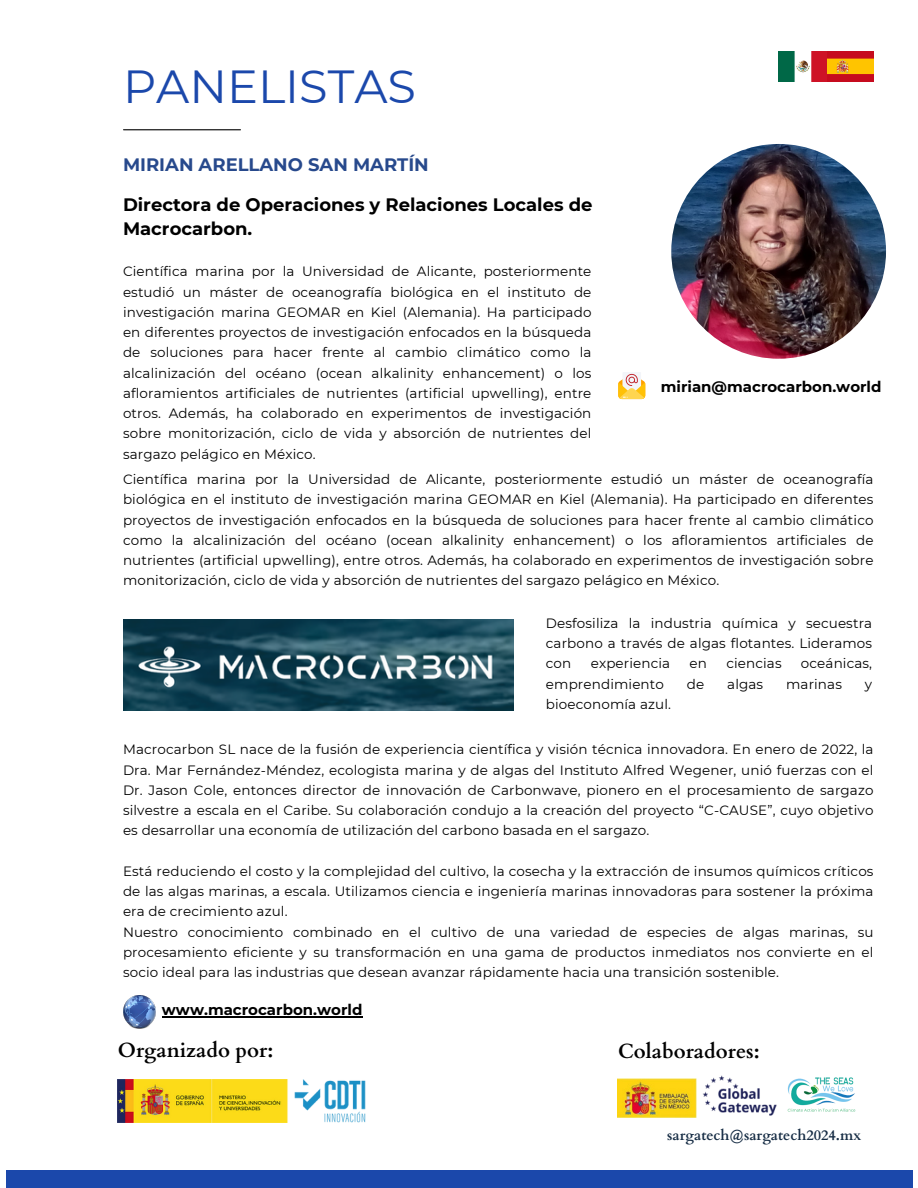
<style>
.page{position:relative;width:918px;height:1188px;background:#fff}
.page>*{position:absolute;margin:0;border:0;box-sizing:border-box;transform-origin:0 0}
.t1{font:46.35px "Montserrat";color:#1b48ab}
.t2{font:700 20.55px "Cardo";color:#000}
.t3{font:700 18px/24.8px "Montserrat";color:#000}
.t4{font:700 18px "Montserrat";color:#27498c}
.t5{font:700 15px "Montserrat";color:#000}
.t6{font:700 14.4px "Cardo";color:#172d45}
.t7{font:13.5px/20.2px "Montserrat";letter-spacing:.01em;color:#000;text-align:justify}
</style>
<div class="page">
<div style="left:6px;top:1170px;width:906px;height:18px;background:#1b48ab"></div>
<hr style="left:124px;top:129px;width:116px;height:1px;background:#000">
<img style="left:787px;top:1077px;width:69px;height:35px">
<img style="left:703px;top:1075px;width:74px;height:41px">
<img style="left:118px;top:1080px;width:247px;height:43px">
<img style="left:617px;top:1079px;width:79px;height:38px">
<img style="left:779px;top:51px;width:94px;height:30px">
<svg style="left:618px;top:372px;width:27px;height:27px"></svg>
<img style="left:671px;top:144px;width:215px;height:215px;border-radius:50%">
<hr style="left:162px;top:1016px;width:200px;height:1px;background:#000">
<img style="left:123px;top:619px;width:390px;height:91px">
<img style="left:123px;top:996px;width:33px;height:33px">
<h5 class="t1" style="left:123px;top:58px;width:295px">PANELISTAS</h5>
<h2 class="t4" style="left:123px;top:154px;width:307px">MIRIAN ARELLANO SAN MARTÍN</h2>
<p class="t3" style="left:123px;top:192px;width:471px">Directora de Operaciones y Relaciones Locales de<br>Macrocarbon.</p>
<h2 class="t7" style="left:123px;top:261px;width:470px">Científica marina por la Universidad de Alicante, posteriormente estudió un máster de oceanografía biológica en el instituto de investigación marina GEOMAR en Kiel (Alemania). Ha participado en diferentes proyectos de investigación enfocados en la búsqueda de soluciones para hacer frente al cambio climático como la alcalinización del océano (ocean alkalinity enhancement) o los afloramientos artificiales de nutrientes (artificial upwelling), entre otros. Además, ha colaborado en experimentos de investigación sobre monitorización, ciclo de vida y absorción de nutrientes del sargazo pelágico en México.</h2>
<p class="t5" style="left:661px;top:377px;width:222px">mirian@macrocarbon.world</p>
<p class="t7" style="left:123px;top:469px;width:752px">Científica marina por la Universidad de Alicante, posteriormente estudió un máster de oceanografía biológica en el instituto de investigación marina GEOMAR en Kiel (Alemania). Ha participado en diferentes proyectos de investigación enfocados en la búsqueda de soluciones para hacer frente al cambio climático como la alcalinización del océano (ocean alkalinity enhancement) o los afloramientos artificiales de nutrientes (artificial upwelling), entre otros. Además, ha colaborado en experimentos de investigación sobre monitorización, ciclo de vida y absorción de nutrientes del sargazo pelágico en México.</p>
<p class="t7" style="left:546px;top:613px;width:328px">Desfosiliza la industria química y secuestra carbono a través de algas flotantes. Lideramos con</p>
<p class="t7" style="left:591px;top:653px;width:81px">experiencia</p>
<p class="t7" style="left:690px;top:653px;width:19px">en</p>
<p class="t7" style="left:726px;top:653px;width:57px">ciencias</p>
<p class="t7" style="left:801px;top:653px;width:73px">oceánicas,</p>
<p class="t7" style="left:546px;top:674px;width:120px">emprendimiento</p>
<p class="t7" style="left:687px;top:674px;width:19px">de</p>
<p class="t7" style="left:727px;top:674px;width:37px">algas</p>
<p class="t7" style="left:786px;top:674px;width:57px">marinas</p>
<p class="t7" style="left:865px;top:674px;width:9px">y</p>
<p class="t7" style="left:546px;top:694px;width:127px">bioeconomía azul.</p>
<p class="t7" style="left:123px;top:739px;width:752px">Macrocarbon SL nace de la fusión de experiencia científica y visión técnica innovadora. En enero de 2022, la Dra. Mar Fernández-Méndez, ecologista marina y de algas del Instituto Alfred Wegener, unió fuerzas con el Dr. Jason Cole, entonces director de innovación de Carbonwave, pionero en el procesamiento de sargazo silvestre a escala en el Caribe. Su colaboración condujo a la creación del proyecto “C-CAUSE”, cuyo objetivo es desarrollar una economía de utilización del carbono basada en el sargazo.</p>
<p class="t7" style="left:123px;top:861px;width:752px">Está reduciendo el costo y la complejidad del cultivo, la cosecha y la extracción de insumos químicos críticos de las algas marinas, a escala. Utilizamos ciencia e ingeniería marinas innovadoras para sostener la próxima era de crecimiento azul.</p>
<p class="t7" style="left:123px;top:922px;width:752px">Nuestro conocimiento combinado en el cultivo de una variedad de especies de algas marinas, su procesamiento eficiente y su transformación en una gama de productos inmediatos nos convierte en el socio ideal para las industrias que desean avanzar rápidamente hacia una transición sostenible.</p>
<p class="t5" style="left:162px;top:1000px;width:202px">www.macrocarbon.world</p>
<h3 class="t2" style="left:118px;top:1037px;width:157px">Organizado por:</h3>
<h4 class="t2" style="left:618px;top:1038px;width:143px">Colaboradores:</h4>
<p class="t6" style="left:667px;top:1126px;width:195px">sargatech@sargatech2024.mx</p>
</div>
